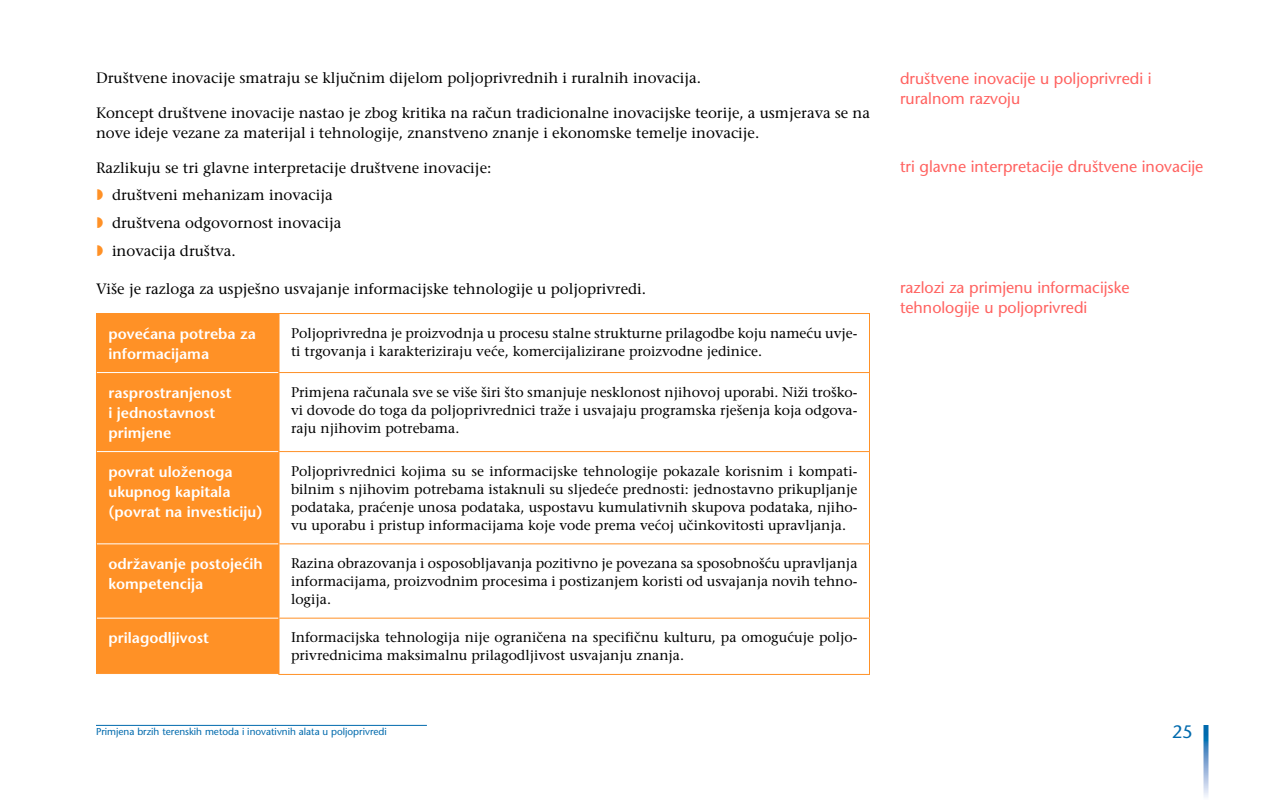
<style>
.page{position:relative;width:1280px;height:800px;background:#fff}
.page>*{position:absolute;margin:0;border:0;box-sizing:border-box;transform-origin:0 0}
.t1{font:18px "Stone Sans";color:#006aad}
.t2{font:16px/20px "Stone Sans";color:#ff6260}
.t3{font:15px/27.7px "Stone Serif";color:#000}
.t4{font:600 15px/20px "Stone Sans";color:#fff}
.t5{font:14px/18px "Stone Serif";color:#000;text-align:justify}
.t6{font:10px "Stone Sans";color:#006aad}
</style>
<div class="page">
<svg style="left:1204px;top:725px;width:4px;height:72px"></svg>
<hr style="left:96px;top:725px;width:331px;height:1px;background:#006aad">
<div style="left:97px;top:314px;width:181px;height:360px;background:#ff9126"></div>
<hr style="left:97px;top:372px;width:181px;height:1px;background:#fff">
<hr style="left:97px;top:451px;width:181px;height:1px;background:#fff">
<hr style="left:97px;top:543px;width:181px;height:1px;background:#fff">
<hr style="left:97px;top:618px;width:181px;height:1px;background:#fff">
<hr style="left:278px;top:372px;width:592px;height:1px;background:#ff9126">
<hr style="left:278px;top:451px;width:592px;height:1px;background:#ff9126">
<hr style="left:278px;top:543px;width:592px;height:1px;background:#ff9126">
<hr style="left:278px;top:618px;width:592px;height:1px;background:#ff9126">
<hr style="left:278px;top:674px;width:592px;height:1px;background:#ff9126">
<hr style="left:96px;top:313px;width:183px;height:1px;background:#ff9126">
<hr style="left:96px;top:314px;width:1px;height:59px;background:#ff9126">
<hr style="left:96px;top:373px;width:1px;height:79px;background:#ff9126">
<hr style="left:96px;top:452px;width:1px;height:92px;background:#ff9126">
<hr style="left:96px;top:544px;width:1px;height:74px;background:#ff9126">
<hr style="left:96px;top:618px;width:1px;height:56px;background:#ff9126">
<hr style="left:279px;top:313px;width:591px;height:1px;background:#ff9126">
<hr style="left:278px;top:314px;width:2px;height:58px;background:#ff9126">
<hr style="left:869px;top:314px;width:1px;height:58px;background:#ff9126">
<hr style="left:278px;top:373px;width:2px;height:78px;background:#ff9126">
<hr style="left:869px;top:373px;width:1px;height:78px;background:#ff9126">
<hr style="left:278px;top:452px;width:2px;height:91px;background:#ff9126">
<hr style="left:869px;top:452px;width:1px;height:91px;background:#ff9126">
<hr style="left:278px;top:544px;width:2px;height:74px;background:#ff9126">
<hr style="left:869px;top:544px;width:1px;height:74px;background:#ff9126">
<hr style="left:278px;top:619px;width:2px;height:55px;background:#ff9126">
<hr style="left:869px;top:619px;width:1px;height:55px;background:#ff9126">
<p class="t3" style="left:96px;top:64px;width:607px">Društvene inovacije smatraju se ključnim dijelom poljoprivrednih i ruralnih inovacija.</p>
<p class="t3" style="left:96px;top:103px;width:775px;line-height:20px">Koncept društvene inovacije nastao je zbog kritika na račun tradicionalne inovacijske teorije, a usmjerava se na nove ideje vezane za materijal i tehnologije, znanstveno znanje i ekonomske temelje inovacije.</p>
<p class="t3" style="left:112px;top:154px;width:381px;text-indent:-16px">Razlikuju se tri glavne interpretacije društvene inovacije: društveni mehanizam inovacija<br>društvena odgovornost inovacija<br>inovacija društva.</p>
<p class="t3" style="left:96px;top:275px;width:552px">Više je razloga za uspješno usvajanje informacijske tehnologije u poljoprivredi.</p>
<p class="t4" style="left:108px;top:323px;width:149px">povećana potreba za informacijama</p>
<p class="t5" style="left:291px;top:324px;width:568px">Poljoprivredna je proizvodnja u procesu stalne strukturne prilagodbe koju nameću uvje&shy;ti trgovanja i karakteriziraju veće, komercijalizirane proizvodne jedinice.</p>
<p class="t4" style="left:108px;top:382px;width:125px">rasprostranjenost i jednostavnost primjene</p>
<p class="t5" style="left:291px;top:383px;width:568px">Primjena računala sve se više širi što smanjuje nesklonost njihovoj uporabi. Niži troško&shy;vi dovode do toga da poljoprivrednici traže i usvajaju programska rješenja koja odgova&shy;raju njihovim potrebama.</p>
<p class="t4" style="left:108px;top:461px;width:155px">povrat uloženoga ukupnog kapitala (povrat na investiciju)</p>
<p class="t5" style="left:291px;top:462px;width:568px">Poljoprivrednici kojima su se informacijske tehnologije pokazale korisnim i kompati&shy;bilnim s njihovim potrebama istaknuli su sljedeće prednosti: jednostavno prikupljanje podataka, praćenje unosa podataka, uspostavu kumulativnih skupova podataka, njiho&shy;vu uporabu i pristup informacijama koje vode prema većoj učinkovitosti upravljanja.</p>
<p class="t4" style="left:108px;top:553px;width:156px">održavanje postojećih kompetencija</p>
<p class="t5" style="left:291px;top:554px;width:568px">Razina obrazovanja i osposobljavanja pozitivno je povezana sa sposobnošću upravljanja informacijama, proizvodnim procesima i postizanjem koristi od usvajanja novih tehno&shy;logija.</p>
<p class="t4" style="left:108px;top:628px;width:102px">prilagodljivost</p>
<p class="t5" style="left:291px;top:629px;width:568px">Informacijska tehnologija nije ograničena na specifičnu kulturu, pa omogućuje poljo&shy;privrednicima maksimalnu prilagodljivost usvajanju znanja.</p>
<p class="t2" style="left:900px;top:68px;width:253px">društvene inovacije u poljoprivredi i ruralnom razvoju</p>
<p class="t2" style="left:900px;top:157px;width:305px">tri glavne interpretacije društvene inovacije</p>
<p class="t2" style="left:900px;top:278px;width:231px">razlozi za primjenu informacijske tehnologije u poljoprivredi</p>
<p class="t6" style="left:96px;top:725px;width:292px">Primjena brzih terenskih metoda i inovativnih alata u poljoprivredi</p>
<p class="t1" style="left:1172px;top:721px;width:22px">25</p>
</div>
